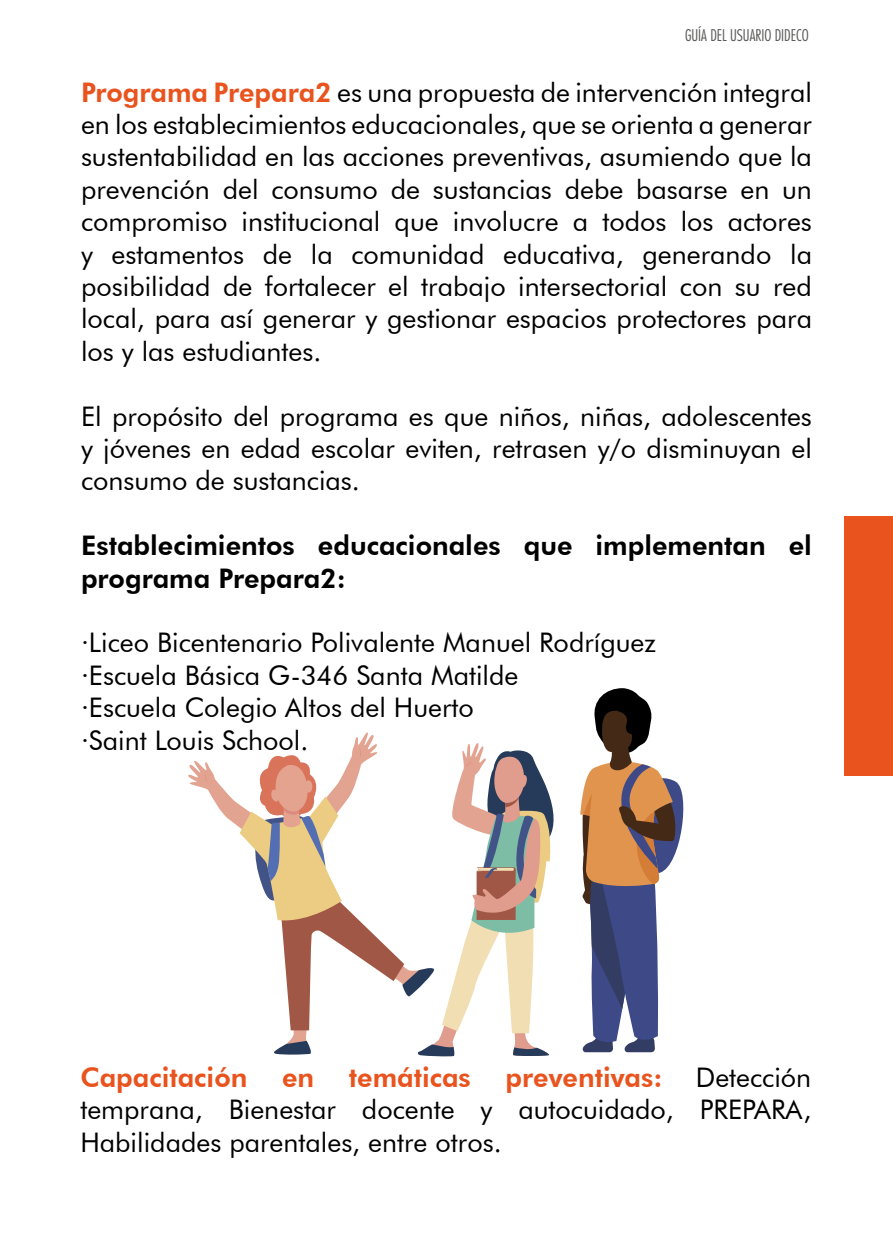
<style>
.page{position:relative;width:893px;height:1244px;background:#fff}
.page>*{position:absolute;margin:0;border:0;box-sizing:border-box;transform-origin:0 0}
.t1{font:27px/32.4px "Futura BT";color:#000;text-align:justify}
.t2{font:800 27px/32.4px "Futura BT";color:#000}
.t3{font:800 27px "Futura BT";color:#e9531e}
.t4{font:300 condensed 15.75px "Futura";color:#5a5a59}
.s1{font-weight:800;color:#e9531e}
</style>
<div class="page">
<div style="left:844px;top:517px;width:49px;height:259px;background:#e9531e"></div>
<svg style="left:188px;top:688px;width:496px;height:369px"></svg>
<p class="t4" style="left:685px;top:26px;width:125px">GUÍA DEL USUARIO DIDECO</p>
<p class="t1" style="left:81px;top:75px;width:732px"><span class="s1">Programa Prepara2</span> es una propuesta de intervención integral en los establecimientos educacionales, que se orienta a generar sustentabilidad en las acciones preventivas, asumiendo que la prevención del consumo de sustancias debe basarse en un compromiso institucional que involucre a todos los actores y estamentos de la comunidad educativa, generando la posibilidad de fortalecer el trabajo intersectorial con su red local, para así generar y gestionar espacios protectores para los y las estudiantes.</p>
<p class="t1" style="left:81px;top:399px;width:732px">El propósito del programa es que niños, niñas, adolescentes y jóvenes en edad escolar eviten, retrasen y/o disminuyan el consumo de sustancias.</p>
<p class="t2" style="left:81px;top:529px;width:732px">Establecimientos educacionales que implementan el programa Prepara2:</p>
<p class="t1" style="left:81px;top:626px;width:577px;text-align:left">·Liceo Bicentenario Polivalente Manuel Rodríguez ·Escuela Básica G-346 Santa Matilde<br>·Escuela Colegio Altos del Huerto<br>·Saint Louis School.</p>
<p class="t1" style="left:80px;top:1060px;width:732px;text-indent:425px"><span class="s1">preventivas:</span> Detección temprana, Bienestar docente y autocuidado, PREPARA, Habilidades parentales, entre otros.</p>
<p class="t3" style="left:80px;top:1060px;width:169px">Capacitación</p>
<p class="t3" style="left:282px;top:1060px;width:34px">en</p>
<p class="t3" style="left:349px;top:1060px;width:124px">temáticas</p>
</div>
